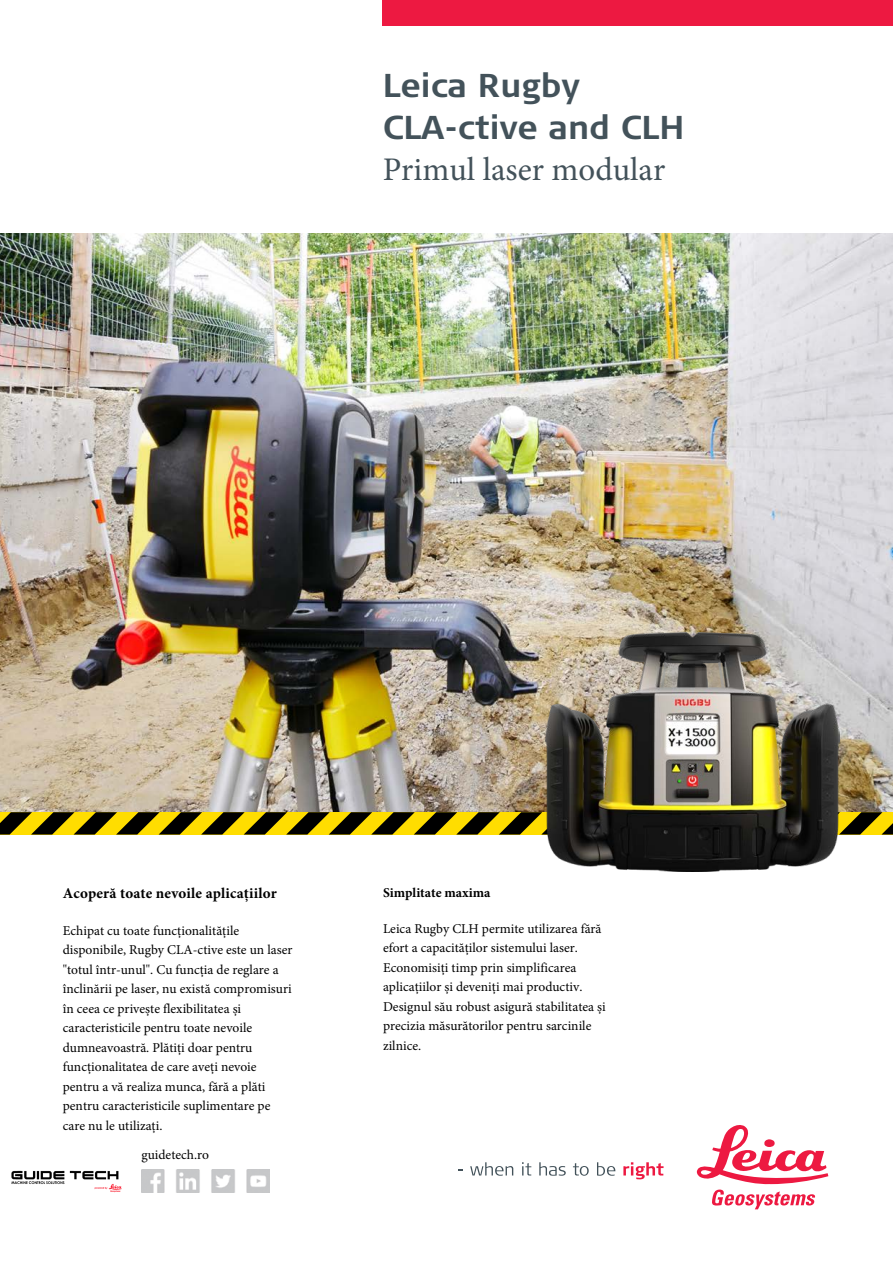
<style>
.page{position:relative;width:893px;height:1263px;background:#fff}
.page>*{position:absolute;margin:0;border:0;box-sizing:border-box;transform-origin:0 0}
.t1{font:700 33px/42px "Signa Column";color:#43525a}
.t2{font:33px "Minion Pro";color:#43525a}
.t3{font:700 15px "Minion Pro";letter-spacing:.01em;color:#000}
.t4{font:13.5px/19.5px "Minion Pro";color:#000}
.t5{font:700 13.5px "Minion Pro";color:#000}
</style>
<div class="page">
<img style="left:0;top:234px;width:893px;height:578px">
<svg style="left:0;top:812px;width:893px;height:22px;background:#827000"></svg>
<div style="left:383px;top:0;width:510px;height:26px;background:#ed1941"></div>
<svg style="left:470px;top:1162px;width:43px;height:14px"></svg>
<svg style="left:522px;top:1162px;width:9px;height:13px"></svg>
<svg style="left:539px;top:1162px;width:27px;height:14px"></svg>
<svg style="left:573px;top:1163px;width:16px;height:13px"></svg>
<svg style="left:597px;top:1162px;width:18px;height:14px"></svg>
<svg style="left:623px;top:1162px;width:40px;height:17px"></svg>
<svg style="left:697px;top:1125px;width:131px;height:84px"></svg>
<img style="left:142px;top:1170px;width:127px;height:23px">
<img style="left:545px;top:633px;width:295px;height:238px">
<img style="left:11px;top:1170px;width:111px;height:23px">
<h1 class="t1" style="left:383px;top:65px;width:303px">Leica Rugby<br>CLA-ctive and CLH</h1>
<h1 class="t2" style="left:383px;top:150px;width:284px">Primul laser modular</h1>
<p class="t3" style="left:63px;top:883px;width:215px">Acoperă toate nevoile aplicațiilor</p>
<p class="t4" style="left:63px;top:920px;width:231px">Echipat cu toate funcționalitățile disponibile, Rugby CLA-ctive este un laser "totul într-unul". Cu funcția de reglare a înclinării pe laser, nu există compromisuri în ceea ce privește flexibilitatea și caracteristicile pentru toate nevoile dumneavoastră. Plătiți doar pentru funcționalitatea de care aveți nevoie pentru a vă realiza munca, fără a plăti pentru caracteristicile suplimentare pe care nu le utilizați.</p>
<p class="t4" style="left:141px;top:1144px;width:69px">guidetech.ro</p>
<p class="t5" style="left:383px;top:884px;width:109px">Simplitate maxima</p>
<p class="t4" style="left:383px;top:918px;width:224px">Leica Rugby CLH permite utilizarea fără efort a capacităților sistemului laser.<br>Economisiți timp prin simplificarea aplicațiilor și deveniți mai productiv.<br>Designul său robust asigură stabilitatea și precizia măsurătorilor pentru sarcinile zilnice.</p>
</div>
